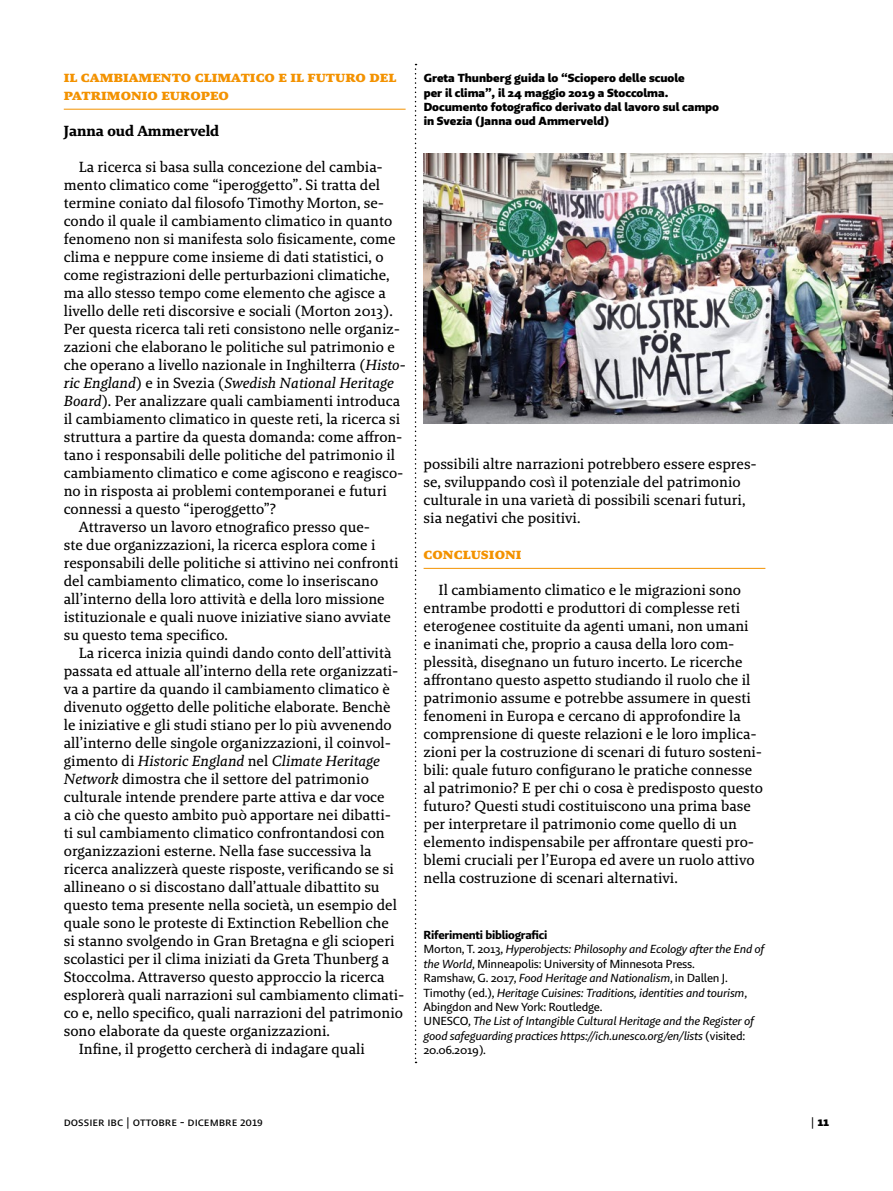
<style>
.page{position:relative;width:893px;height:1191px;background:#fff}
.page>*{position:absolute;margin:0;border:0;box-sizing:border-box;transform-origin:0 0}
.t1{font:15px/18px "Brando Text";color:#000}
.t2{font:italic 15px "Brando Text";color:#000}
.t3{font:900 15px/18px "Brando";color:#f39200}
.t4{font:700 15px "Brando";color:#000}
.t5{font:italic 12px/14.4px "Brando Sans Text";letter-spacing:-.02em;color:#000}
.t6{font:900 12px/14.4px "Brando Sans";color:#000}
.t7{font:12px "Brando Sans Text";color:#000}
.t8{font:700 12px "Brando Sans";letter-spacing:-.02em;color:#000}
.s1{font-style:italic}
.s2{font-style:normal}
.s3{font-family:"Brando Sans Text";font-weight:400}
</style>
<div class="page">
<hr style="left:64px;top:109px;width:342px;height:1px;background:#f39200">
<hr style="left:424px;top:568px;width:341px;height:1px;background:#f39200">
<img style="left:424px;top:154px;width:469px;height:270px">
<svg style="left:415px;top:64px;width:2px;height:999px"></svg>
<p class="t3" style="left:64px;top:67px;width:334px">il cambiamento climatico e il futuro del patrimonio europeo</p>
<p class="t4" style="left:64px;top:121px;width:157px">Janna oud Ammerveld</p>
<p class="t1" style="left:79px;top:157px;width:306px">La ricerca si basa sulla concezione del cambia-</p>
<p class="t1" style="left:64px;top:175px;width:318px">mento climatico come “iperoggetto”. Si tratta del</p>
<p class="t1" style="left:64px;top:193px;width:322px">termine coniato dal filosofo Timothy Morton, se-</p>
<p class="t1" style="left:64px;top:211px;width:330px">condo il quale il cambiamento climatico in quanto</p>
<p class="t1" style="left:64px;top:229px;width:333px">fenomeno non si manifesta solo fisicamente, come</p>
<p class="t1" style="left:64px;top:247px;width:321px">clima e neppure come insieme di dati statistici, o</p>
<p class="t1" style="left:64px;top:265px;width:327px">come registrazioni delle perturbazioni climatiche,</p>
<p class="t1" style="left:64px;top:283px;width:323px">ma allo stesso tempo come elemento che agisce a</p>
<p class="t1" style="left:64px;top:301px;width:331px">livello delle reti discorsive e sociali (Morton 2013).</p>
<p class="t1" style="left:64px;top:319px;width:338px">Per questa ricerca tali reti consistono nelle organiz-</p>
<p class="t1" style="left:64px;top:337px;width:333px">zazioni che elaborano le politiche sul patrimonio e</p>
<p class="t1" style="left:64px;top:355px;width:343px">che operano a livello nazionale in Inghilterra (<span class="s1">Histo-</span></p>
<p class="t2" style="left:64px;top:373px;width:332px">ric England<span class="s2">) e in Svezia (</span>Swedish National Heritage</p>
<p class="t1" style="left:64px;top:391px;width:338px"><span class="s1">Board</span>). Per analizzare quali cambiamenti introduca</p>
<p class="t1" style="left:64px;top:409px;width:338px">il cambiamento climatico in queste reti, la ricerca si</p>
<p class="t1" style="left:64px;top:427px;width:340px">struttura a partire da questa domanda: come affron-</p>
<p class="t1" style="left:64px;top:445px;width:333px">tano i responsabili delle politiche del patrimonio il</p>
<p class="t1" style="left:64px;top:463px;width:341px">cambiamento climatico e come agiscono e reagisco-</p>
<p class="t1" style="left:64px;top:481px;width:325px">no in risposta ai problemi contemporanei e futuri</p>
<p class="t1" style="left:64px;top:499px;width:214px">connessi a questo “iperoggetto”?</p>
<p class="t1" style="left:79px;top:517px;width:293px">Attraverso un lavoro etnografico presso que-</p>
<p class="t1" style="left:64px;top:535px;width:313px">ste due organizzazioni, la ricerca esplora come i</p>
<p class="t1" style="left:64px;top:553px;width:336px">responsabili delle politiche si attivino nei confronti</p>
<p class="t1" style="left:64px;top:571px;width:316px">del cambiamento climatico, come lo inseriscano</p>
<p class="t1" style="left:64px;top:589px;width:323px">all’interno della loro attività e della loro missione</p>
<p class="t1" style="left:64px;top:607px;width:329px">istituzionale e quali nuove iniziative siano avviate</p>
<p class="t1" style="left:64px;top:625px;width:165px">su questo tema specifico.</p>
<p class="t1" style="left:79px;top:643px;width:314px">La ricerca inizia quindi dando conto dell’attività</p>
<p class="t1" style="left:64px;top:661px;width:336px">passata ed attuale all’interno della rete organizzati-</p>
<p class="t1" style="left:64px;top:679px;width:328px">va a partire da quando il cambiamento climatico è</p>
<p class="t1" style="left:64px;top:697px;width:328px">divenuto oggetto delle politiche elaborate. Benchè</p>
<p class="t1" style="left:64px;top:715px;width:329px">le iniziative e gli studi stiano per lo più avvenendo</p>
<p class="t1" style="left:64px;top:733px;width:329px">all’interno delle singole organizzazioni, il coinvol-</p>
<p class="t2" style="left:64px;top:751px;width:318px"><span class="s2">gimento di</span> Historic England <span class="s2">nel</span> Climate Heritage</p>
<p class="t1" style="left:64px;top:769px;width:307px"><span class="s1">Network</span> dimostra che il settore del patrimonio</p>
<p class="t1" style="left:64px;top:787px;width:322px">culturale intende prendere parte attiva e dar voce</p>
<p class="t1" style="left:64px;top:805px;width:329px">a ciò che questo ambito può apportare nei dibatti-</p>
<p class="t1" style="left:64px;top:823px;width:323px">ti sul cambiamento climatico confrontandosi con</p>
<p class="t1" style="left:64px;top:841px;width:309px">organizzazioni esterne. Nella fase successiva la</p>
<p class="t1" style="left:64px;top:859px;width:332px">ricerca analizzerà queste risposte, verificando se si</p>
<p class="t1" style="left:64px;top:877px;width:317px">allineano o si discostano dall’attuale dibattito su</p>
<p class="t1" style="left:64px;top:895px;width:335px">questo tema presente nella società, un esempio del</p>
<p class="t1" style="left:64px;top:913px;width:327px">quale sono le proteste di Extinction Rebellion che</p>
<p class="t1" style="left:64px;top:931px;width:332px">si stanno svolgendo in Gran Bretagna e gli scioperi</p>
<p class="t1" style="left:64px;top:949px;width:327px">scolastici per il clima iniziati da Greta Thunberg a</p>
<p class="t1" style="left:64px;top:967px;width:322px">Stoccolma. Attraverso questo approccio la ricerca</p>
<p class="t1" style="left:64px;top:985px;width:342px">esplorerà quali narrazioni sul cambiamento climati-</p>
<p class="t1" style="left:64px;top:1003px;width:341px">co e, nello specifico, quali narrazioni del patrimonio</p>
<p class="t1" style="left:64px;top:1021px;width:268px">sono elaborate da queste organizzazioni.</p>
<p class="t1" style="left:79px;top:1039px;width:288px">Infine, il progetto cercherà di indagare quali</p>
<p class="t6" style="left:424px;top:71px;width:297px">Greta Thunberg guida lo “Sciopero delle scuole<br>per il clima”, il 24 maggio 2019 a Stoccolma.<br>Documento fotografico derivato dal lavoro sul campo in Svezia (Janna oud Ammerveld)</p>
<p class="t1" style="left:424px;top:454px;width:335px">possibili altre narrazioni potrebbero essere espres&shy;se, sviluppando così il potenziale del patrimonio culturale in una varietà di possibili scenari futuri, sia negativi che positivi.</p>
<p class="t3" style="left:424px;top:544px;width:99px">conclusioni</p>
<p class="t1" style="left:424px;top:580px;width:341px;text-indent:15px">Il cambiamento climatico e le migrazioni sono entrambe prodotti e produttori di complesse reti eterogenee costituite da agenti umani, non umani<br>e inanimati che, proprio a causa della loro com&shy;plessità, disegnano un futuro incerto. Le ricerche affrontano questo aspetto studiando il ruolo che il patrimonio assume e potrebbe assumere in questi fenomeni in Europa e cercano di approfondire la comprensione di queste relazioni e le loro implica&shy;zioni per la costruzione di scenari di futuro sosteni&shy;bili: quale futuro configurano le pratiche connesse al patrimonio? E per chi o cosa è predisposto questo futuro? Questi studi costituiscono una prima base per interpretare il patrimonio come quello di un elemento indispensabile per affrontare questi pro&shy;blemi cruciali per l’Europa ed avere un ruolo attivo nella costruzione di scenari alternativi.</p>
<p class="t8" style="left:424px;top:927px;width:125px">Riferimenti bibliografici</p>
<p class="t5" style="left:424px;top:942px;width:342px"><span class="s2">Morton, T. 2013,</span> Hyperobjects: Philosophy and Ecology after the End of the World<span class="s2">, Minneapolis: University of Minnesota Press.<br>Ramshaw, G. 2017,</span> Food Heritage and Nationalism<span class="s2">, in Dallen J.<br>Timothy (ed.),</span> Heritage Cuisines: Traditions, identities and tourism<span class="s2">, Abingdon and New York: Routledge.<br>UNESCO,</span> The List of Intangible Cultural Heritage and the Register of good safeguarding practices https://ich.unesco.org/en/lists <span class="s2">(visited:<br>20.06.2019).</span></p>
<p class="t7" style="left:64px;top:1114px;width:201px">dossier ibc | ottobre - dicembre 2019</p>
<p class="t6" style="left:810px;top:1114px;width:20px"><span class="s3">|</span> 11</p>
</div>
